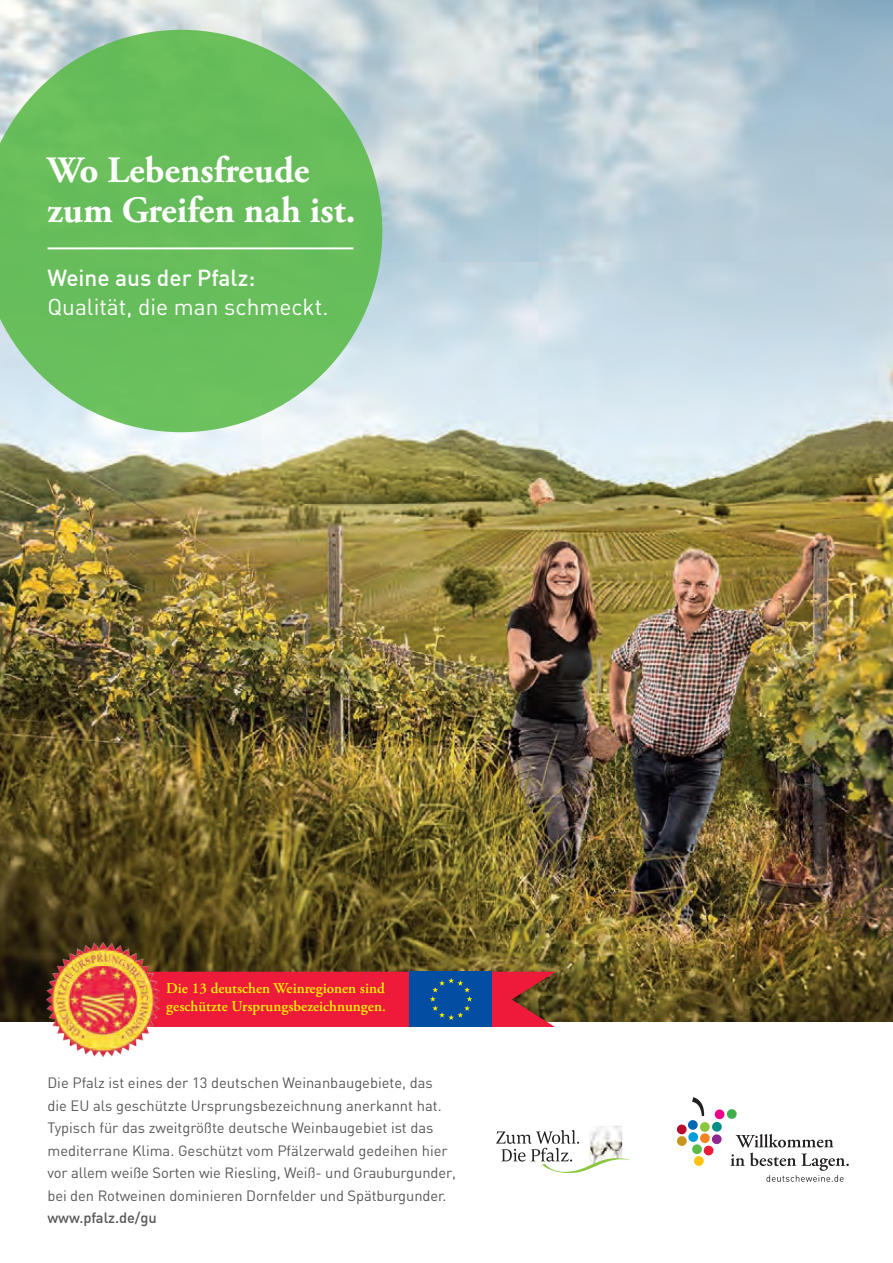
<style>
.page{position:relative;width:893px;height:1263px;background:#fff}
.page>*{position:absolute;margin:0;border:0;box-sizing:border-box;transform-origin:0 0}
.t1{font:700 37.05px/40.5px "Adobe Garamond Pro";color:#fff}
.t2{font:22.65px "DIN";color:#fff}
.t3{font:500 22.65px "DIN";color:#fff}
.t4{font:600 15px/18px "Adobe Garamond Pro";color:#fff101}
.t5{font:14.7px/22.5px "DIN";color:#57585a}
.t6{font:500 14.7px "DIN";letter-spacing:-.005em;color:#57585a}
</style>
<div class="page">
<img style="left:0;top:0;width:893px;height:1022px">
<svg style="left:0;top:30px;width:382px;height:402px;background:#7cc475"></svg>
<hr style="left:47px;top:247px;width:306px;height:2px;background:#fff">
<svg style="left:676px;top:1097px;width:173px;height:85px"></svg>
<svg style="left:496px;top:1130px;width:135px;height:43px"></svg>
<img style="left:47px;top:943px;width:113px;height:113px">
<svg style="left:146px;top:972px;width:409px;height:55px;background:#b62a4d"></svg>
<h1 class="t1" style="left:47px;top:150px;width:309px">Wo Lebensfreude zum Greifen nah ist.</h1>
<h2 class="t3" style="left:47px;top:263px;width:209px">Weine aus der Pfalz:</h2>
<h2 class="t2" style="left:47px;top:292px;width:282px">Qualität, die man schmeckt.</h2>
<p class="t4" style="left:166px;top:979px;width:221px">Die 13 deutschen Weinregionen sind geschützte Ursprungsbezeichnungen.</p>
<p class="t5" style="left:47px;top:1071px;width:410px">Die Pfalz ist eines der 13 deutschen Weinanbaugebiete, das<br>die EU als geschützte Ursprungsbezeichnung anerkannt hat.<br>Typisch für das zweitgrößte deutsche Weinbaugebiet ist das mediterrane Klima. Geschützt vom Pfälzerwald gedeihen hier vor allem weiße Sorten wie Riesling, Weiß- und Grauburgunder, bei den Rotweinen dominieren Dornfelder und Spätburgunder.</p>
<p class="t6" style="left:47px;top:1208px;width:111px">www.pfalz.de/gu</p>
</div>
